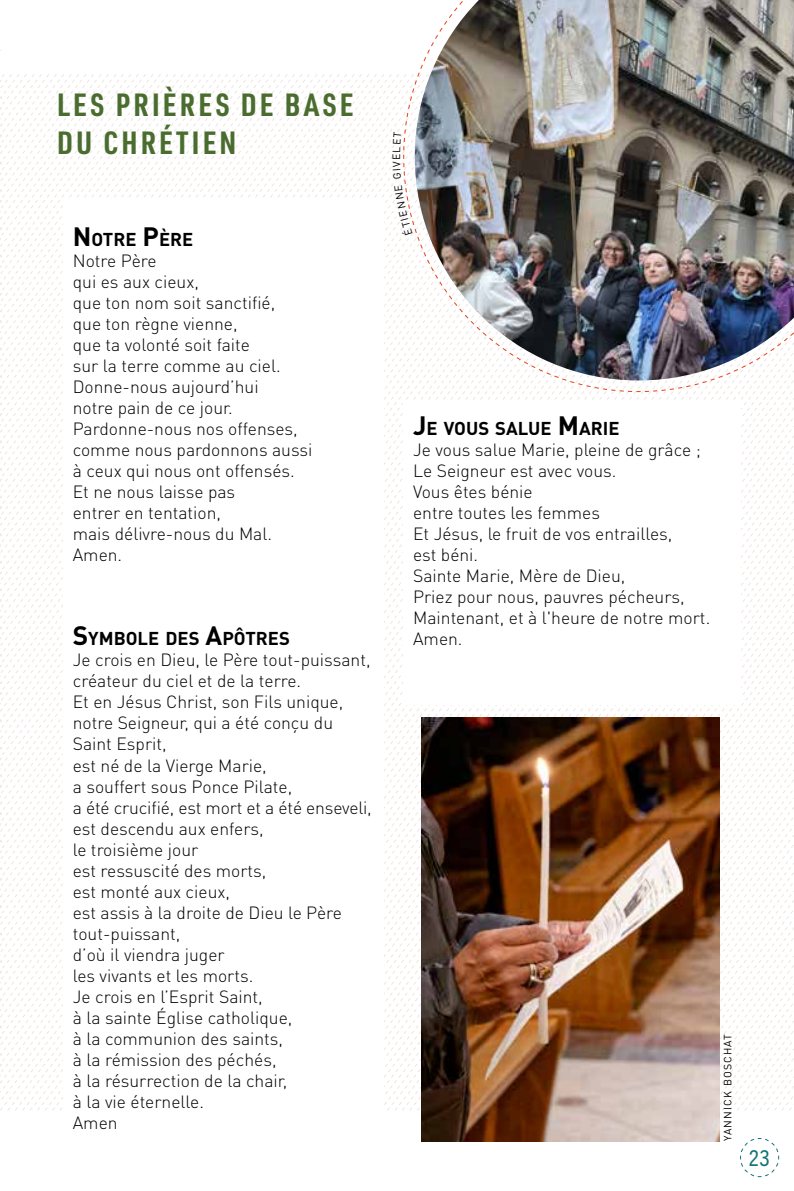
<style>
.page{position:relative;width:794px;height:1191px;background:#fff}
.page>*{position:absolute;margin:0;border:0;box-sizing:border-box;transform-origin:0 0}
.t1{font:700 31.5px/37.8px "URWDIN Cond";letter-spacing:.1em;color:#4a6d2f}
.t2{font:condensed 21.88px "Trade Gothic Next LT Pro";color:#147573}
.t3{font:700 18.38px "DIN Pro";color:#000}
.t4{font:300 17.5px/21px "DIN Pro";color:#000}
.t5{font:10.5px "DIN Pro";letter-spacing:.11em;color:#000}
.s1{font-size:26.25px}
</style>
<div class="page">
<svg style="left:740px;top:1138px;width:39px;height:39px"></svg>
<img style="left:422px;top:717px;width:297px;height:424px">
<svg style="left:641px;top:392px;width:153px;height:719px"></svg>
<svg style="left:403px;top:154px;width:391px;height:238px"></svg>
<img style="left:415px;top:0;width:379px;height:380px">
<div style="left:403px;top:400px;width:338px;height:304px;background:#fff"></div>
<svg style="left:0;top:74px;width:35px;height:1037px"></svg>
<svg style="left:394px;top:185px;width:18px;height:50px"></svg>
<svg style="left:393px;top:162px;width:8px;height:17px"></svg>
<img style="left:393px;top:0;width:240px;height:154px">
<h1 class="t1" style="left:57px;top:84px;width:298px">LES PRIÈRES DE BASE<br>DU CHRÉTIEN</h1>
<p class="t5" style="left:389px;top:160px;width:8px;rotate:-90deg">E</p>
<p class="t3" style="left:73px;top:227px;width:122px"><span class="s1">N</span> OTRE <span class="s1">P</span>ÈRE</p>
<p class="t4" style="left:73px;top:250px;width:241px">Notre Père<br>qui es aux cieux,<br>que ton nom soit sanctifié,<br>que ton règne vienne,<br>que ta volonté soit faite<br>sur la terre comme au ciel.<br>Donne-nous aujourd’hui<br>notre pain de ce jour.<br>Pardonne-nous nos offenses, comme nous pardonnons aussi à ceux qui nous ont offensés.<br>Et ne nous laisse pas<br>entrer en tentation,<br>mais délivre-nous du Mal.<br>Amen.</p>
<p class="t3" style="left:413px;top:416px;width:208px"><span class="s1">J</span>E VOUS SALUE <span class="s1">M</span>ARIE</p>
<p class="t4" style="left:413px;top:439px;width:299px">Je vous salue Marie, pleine de grâce ;<br>Le Seigneur est avec vous.<br>Vous êtes bénie<br>entre toutes les femmes<br>Et Jésus, le fruit de vos entrailles,<br>est béni.<br>Sainte Marie, Mère de Dieu,<br>Priez pour nous, pauvres pécheurs,<br>Maintenant, et à l'heure de notre mort.</p>
<p class="t3" style="left:73px;top:626px;width:219px"><span class="s1">S</span>YMBOLE DES <span class="s1">A</span>PÔTRES</p>
<p class="t4" style="left:413px;top:628px;width:51px">Amen.</p>
<p class="t4" style="left:73px;top:649px;width:300px">Je crois en Dieu, le Père tout-puissant, créateur du ciel et de la terre.<br>Et en Jésus Christ, son Fils unique, notre Seigneur, qui a été conçu du<br>Saint Esprit,<br>est né de la Vierge Marie,<br>a souffert sous Ponce Pilate,<br>a été crucifié, est mort et a été enseveli, est descendu aux enfers,<br>le troisième jour<br>est ressuscité des morts,<br>est monté aux cieux,<br>est assis à la droite de Dieu le Père tout-puissant,<br>d’où il viendra juger<br>les vivants et les morts.<br>Je crois en l’Esprit Saint,<br>à la sainte Église catholique,<br>à la communion des saints,<br>à la rémission des péchés,<br>à la résurrection de la chair,<br>à la vie éternelle.<br>Amen</p>
<p class="t5" style="left:720px;top:1141px;width:109px;rotate:-90deg">YANNICK BOSCHAT</p>
<p class="t2" style="left:748px;top:1143px;width:23px">23</p>
</div>
